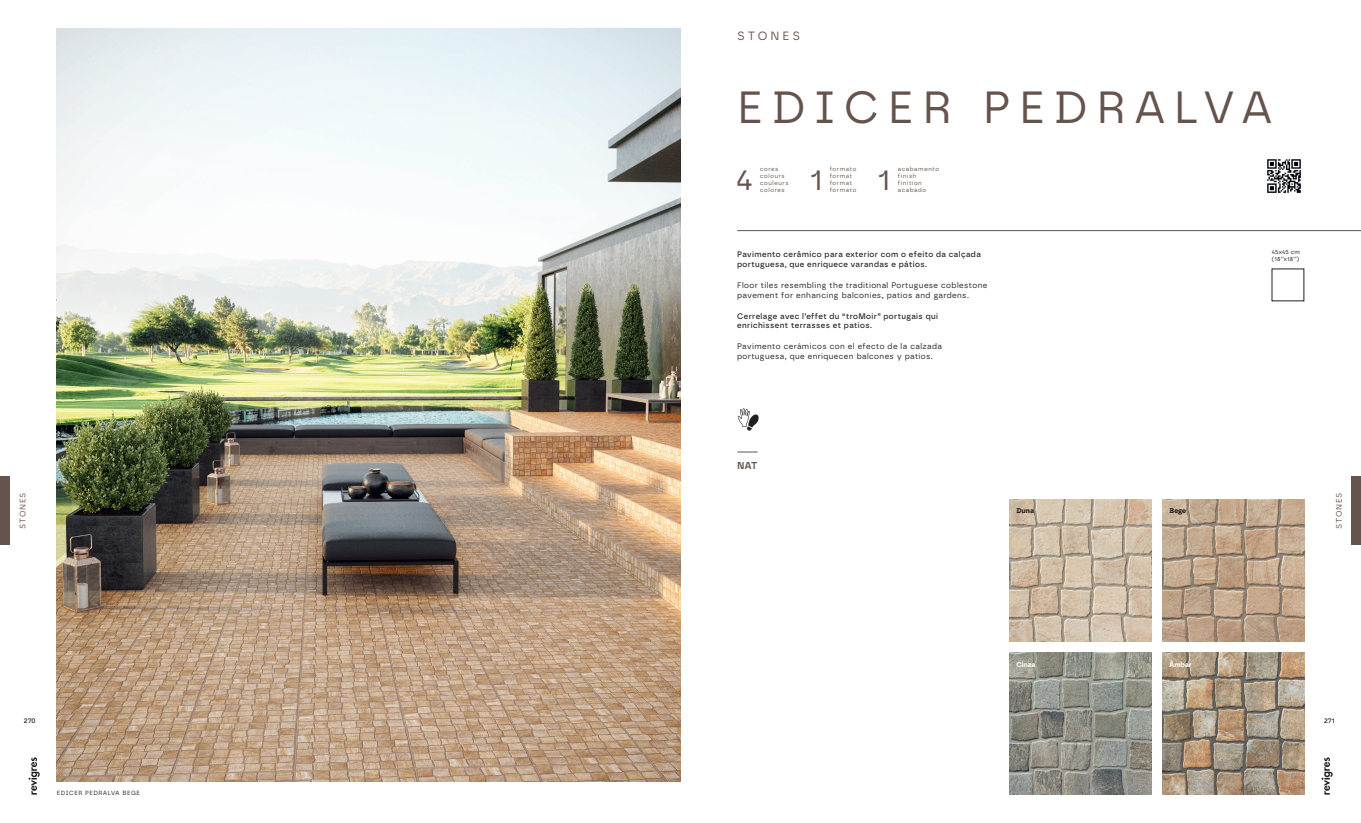
<style>
.page{position:relative;width:1361px;height:823px;background:#fff}
.page>*{position:absolute;margin:0;border:0;box-sizing:border-box;transform-origin:0 0}
.nome_colecao{font:45px "Borna";letter-spacing:.2em;color:#65544c}
.info_nr{font:30px "Borna";color:#65544c}
.t1{font:12px "Borna";letter-spacing:.25em;color:#65544c}
.acabamentos{font:600 10px "Borna";color:#65544c}
.txt_EN_ES{font:8px/9.6px "Borna";letter-spacing:.05em;color:#231f20}
.txt_PT_FR{font:500 8px/9.6px "Borna";letter-spacing:.05em;color:#231f20}
.t2{font:8px "Borna";letter-spacing:.095em;color:#65544c}
.nome_cor{font:700 7px "Borna";color:#fff}
.nome_cor-2{font:700 7px "Borna";color:#231f20}
.t3{font:500 7px "Borna";color:#231f20}
.info_txt{font:6px/7px "Borna";letter-spacing:.1em;color:#65544c}
.leg_ambs{font:6px "Borna";letter-spacing:.1em;color:#231f20}
.leg_formatos{font:6px "Borna";letter-spacing:.025em;color:#231f20}
</style>
<div class="page">
<hr style="left:737px;top:230px;width:624px;height:1px;background:#65544c">
<img style="left:57px;top:28px;width:623px;height:753px">
<img style="left:1267px;top:159px;width:34px;height:34px">
<svg style="left:737px;top:451px;width:20px;height:1px"></svg>
<img style="left:1009px;top:652px;width:142px;height:142px">
<img style="left:1009px;top:499px;width:142px;height:142px">
<img style="left:1162px;top:652px;width:142px;height:142px">
<img style="left:1162px;top:499px;width:142px;height:142px">
<svg style="left:738px;top:408px;width:21px;height:22px"></svg>
<svg style="left:28px;top:757px;width:12px;height:37px"></svg>
<svg style="left:1321px;top:757px;width:11px;height:37px"></svg>
<div style="left:0;top:476px;width:10px;height:68px;background:#65544c"></div>
<div style="left:1351px;top:476px;width:10px;height:68px;background:#65544c"></div>
<h3 class="t1" style="left:737px;top:28px;width:64px">STONES</h3>
<p class="nome_colecao" style="left:737px;top:80px;width:536px">EDICER PEDRALVA</p>
<p class="info_nr" style="left:736px;top:161px;width:18px">4</p>
<p class="info_txt" style="left:829px;top:165px;width:28px">formato format format formato</p>
<p class="info_txt" style="left:898px;top:165px;width:43px">acabamento finish finition</p>
<p class="info_txt" style="left:760px;top:165px;width:30px">cores colours couleurs colores</p>
<p class="info_nr" style="left:810px;top:161px;width:14px">1</p>
<p class="info_nr" style="left:878px;top:161px;width:14px">1</p>
<p class="info_txt" style="left:898px;top:186px;width:30px">acabado</p>
<p class="txt_PT_FR" style="left:737px;top:249px;width:245px">Pavimento cerâmico para exterior com o efeito da calçada portuguesa, que enriquece varandas e pátios.</p>
<p class="txt_EN_ES" style="left:737px;top:280px;width:252px">Floor tiles resembling the traditional Portuguese coblestone pavement for enhancing balconies, patios and gardens.</p>
<p class="txt_PT_FR" style="left:737px;top:311px;width:202px">Cerrelage avec l’effet du “troMoir” portugais qui enrichissent terrasses et patios.</p>
<p class="txt_EN_ES" style="left:737px;top:341px;width:206px">Pavimento cerámicos con el efecto de la calzada portuguesa, que enriquecen balcones y patios.</p>
<p class="acabamentos" style="left:737px;top:459px;width:22px">NAT</p>
<p class="leg_formatos" style="left:1271px;top:248px;width:30px">45x45 cm</p>
<p class="leg_formatos" style="left:1271px;top:255px;width:29px">(18’’x18’’)</p>
<p class="t2" style="left:18px;top:528px;width:38px;rotate:-90deg">STONES</p>
<p class="t2" style="left:1334px;top:528px;width:38px;rotate:-90deg">STONES</p>
<p class="nome_cor-2" style="left:1016px;top:506px;width:19px">Duna</p>
<p class="nome_cor-2" style="left:1169px;top:506px;width:18px">Bege</p>
<p class="nome_cor" style="left:1016px;top:659px;width:20px">Cinza</p>
<p class="nome_cor" style="left:1169px;top:659px;width:24px">Âmbar</p>
<p class="t3" style="left:24px;top:716px;width:13px">270</p>
<p class="t3" style="left:1324px;top:716px;width:12px">271</p>
<p class="leg_ambs" style="left:57px;top:788px;width:85px">EDICER PEDRALVA BEGE</p>
</div>
